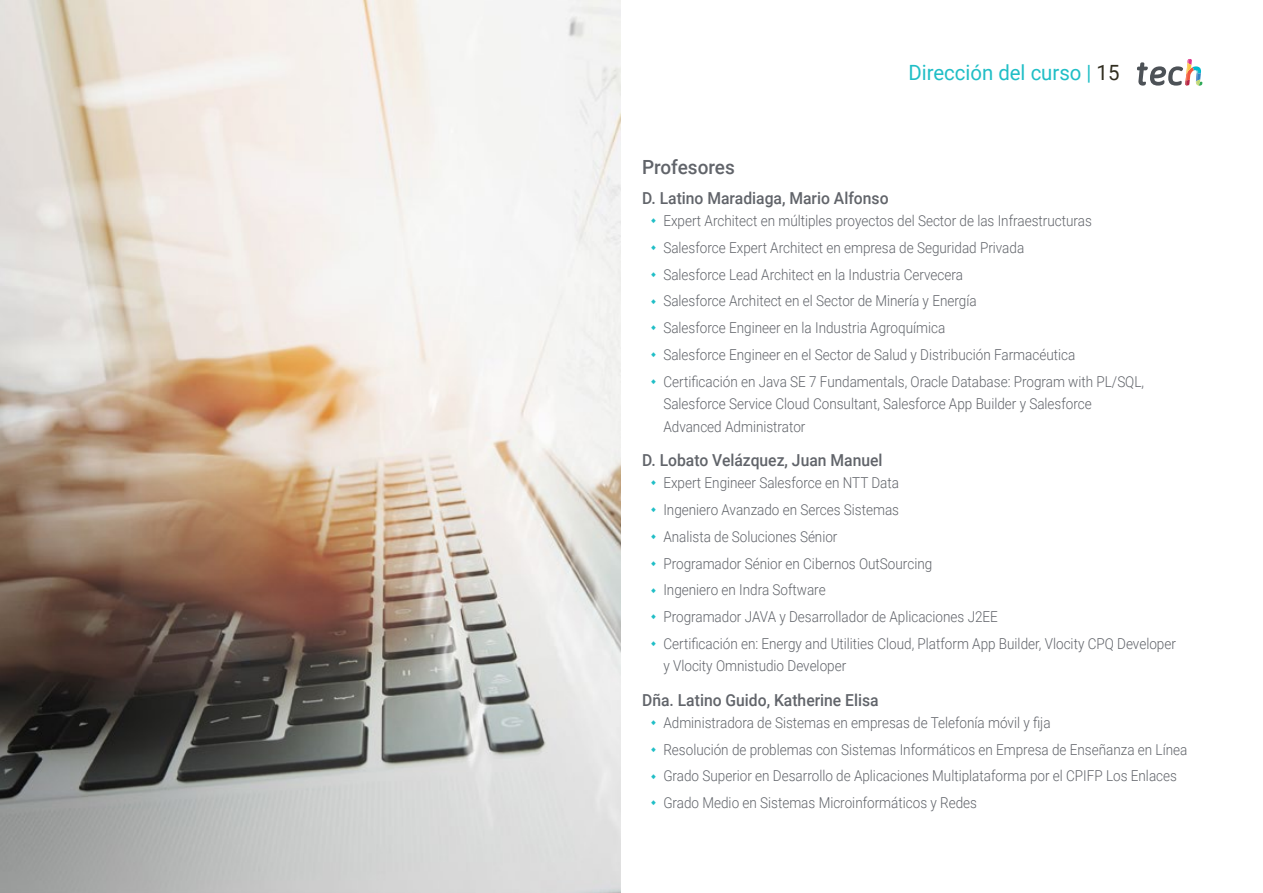
<style>
.page{position:relative;width:1263px;height:893px;background:#fff}
.page>*{position:absolute;margin:0;border:0;box-sizing:border-box;transform-origin:0 0}
.t1{font:21px "Roboto";color:#20bec6}
.t2{font:500 19.5px "Roboto";color:#61646a}
.t3{font:500 16.5px "Roboto";color:#61646a;scale:.95 1}
.t4{font:300 15px/26.7px "Roboto";color:#61646a;scale:.9 1}
.s1{color:#312e20}
</style>
<div class="page">
<img style="left:0;top:0;width:621px;height:893px">
<svg style="left:1137px;top:59px;width:65px;height:27px"></svg>
<h1 class="t1" style="left:908px;top:57px;width:213px">Dirección del curso | <span class="s1">15</span></h1>
<h2 class="t2" style="left:642px;top:154px;width:94px">Profesores</h2>
<p class="t3" style="left:642px;top:186px;width:261px">D. Latino Maradiaga, Mario Alfonso</p>
<p class="t4" style="left:663px;top:207px;width:536px">Expert Architect en múltiples proyectos del Sector de las Infraestructuras Salesforce Expert Architect en empresa de Seguridad Privada<br>Salesforce Lead Architect en la Industria Cervecera<br>Salesforce Architect en el Sector de Minería y Energía<br>Salesforce Engineer en la Industria Agroquímica<br>Salesforce Engineer en el Sector de Salud y Distribución Farmacéutica Certificación en Java SE 7 Fundamentals, Oracle Database: Program with PL/SQL,</p>
<p class="t4" style="left:663px;top:392px;width:478px;line-height:22.5px">Salesforce Service Cloud Consultant, Salesforce App Builder y Salesforce<br>Advanced Administrator</p>
<p class="t3" style="left:642px;top:448px;width:255px">D. Lobato Velázquez, Juan Manuel</p>
<p class="t4" style="left:663px;top:469px;width:571px">Expert Engineer Salesforce en NTT Data<br>Ingeniero Avanzado en Serces Sistemas<br>Analista de Soluciones Sénior<br>Programador Sénior en Cibernos OutSourcing<br>Ingeniero en Indra Software<br>Programador JAVA y Desarrollador de Aplicaciones J2EE<br>Certificación en: Energy and Utilities Cloud, Platform App Builder, Vlocity CPQ Developer</p>
<p class="t4" style="left:663px;top:652px;width:205px">y Vlocity Omnistudio Developer</p>
<p class="t3" style="left:642px;top:688px;width:251px">Dña. Latino Guido, Katherine Elisa</p>
<p class="t4" style="left:663px;top:709px;width:584px">Administradora de Sistemas en empresas de Telefonía móvil y fija<br>Resolución de problemas con Sistemas Informáticos en Empresa de Enseñanza en Línea Grado Superior en Desarrollo de Aplicaciones Multiplataforma por el CPIFP Los Enlaces Grado Medio en Sistemas Microinformáticos y Redes</p>
</div>
